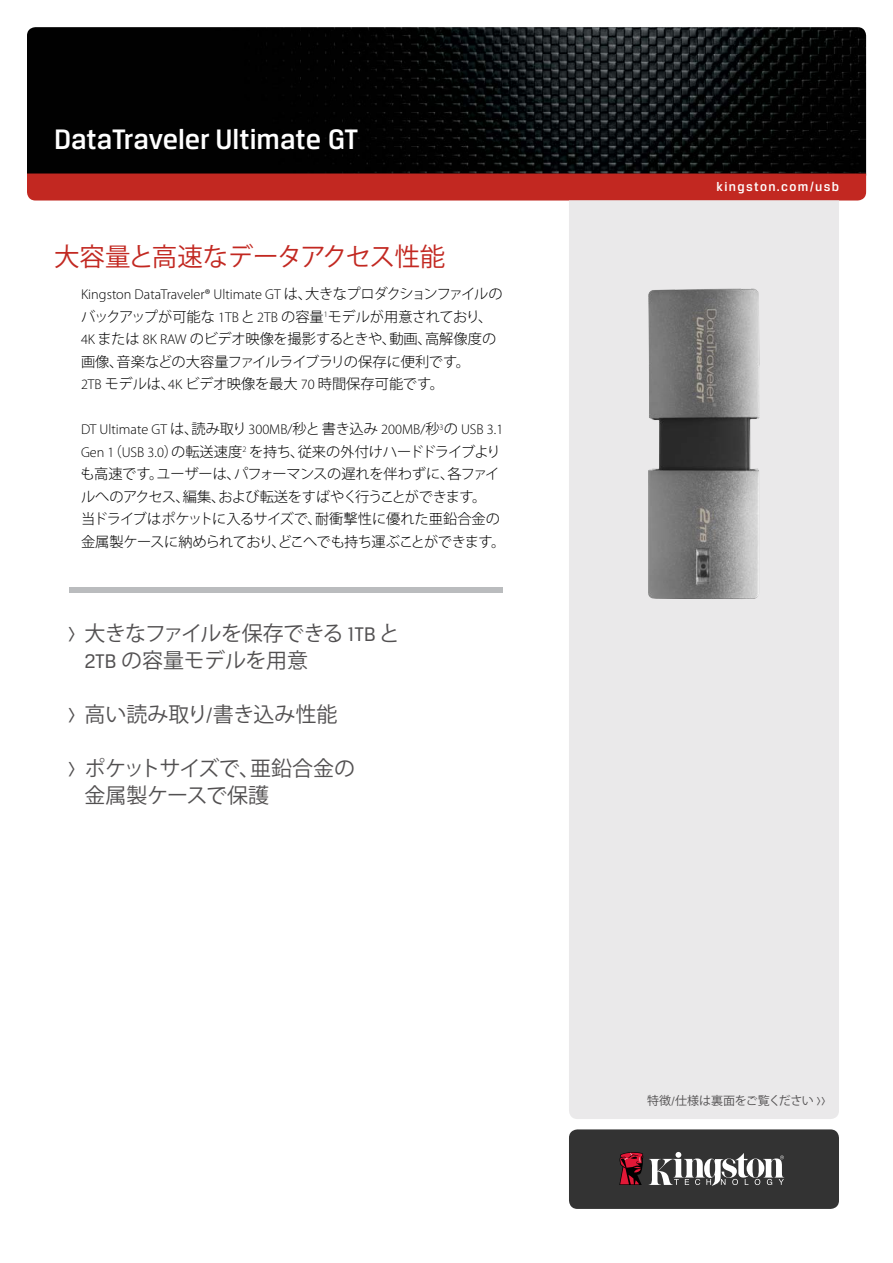
<style>
.page{position:relative;width:893px;height:1263px;background:#fff}
.page>*{position:absolute;margin:0;border:0;box-sizing:border-box;transform-origin:0 0}
.t1{font:500 30px "Breuer Text";color:#fff}
.t2{font:25.5px "Koz Go Pro";letter-spacing:-.02em;color:#c22821}
.t3{font:21px/27px "Koz Go Pro";letter-spacing:-.02em;color:#525051}
.t4{font:21px "Koz Go Pro";color:#525051}
.t5{font:300 14.25px/22.5px "Koz Go Pro";letter-spacing:-.02em;color:#000}
.t6{font:300 14.25px "Myriad Pro";color:#000}
.t7{font:500 13.5px "Breuer Text";letter-spacing:.1em;color:#fff}
.t8{font:12px "Koz Go Pro";letter-spacing:-.01em;color:#525051}
.s1{font-family:"Koz Go Pro"}
.s2{font-family:"Myriad Pro"}
.s3{font-family:"Breuer Text"}
</style>
<div class="page">
<img style="left:27px;top:27px;width:839px;height:146px">
<div style="left:27px;top:173px;width:839px;height:27px;background:#c22821"></div>
<div style="left:569px;top:200px;width:270px;height:919px;background:#eae9ea"></div>
<div style="left:569px;top:1129px;width:270px;height:80px;background:#333;border-radius:9px"></div>
<svg style="left:649px;top:1152px;width:135px;height:34px"></svg>
<svg style="left:619px;top:1152px;width:24px;height:33px"></svg>
<div style="left:69px;top:587px;width:433px;height:5px;background:#babcbe"></div>
<img style="left:648px;top:289px;width:112px;height:310px">
<h1 class="t1" style="left:54px;top:122px;width:306px">DataTraveler Ultimate GT</h1>
<h2 class="t2" style="left:54px;top:240px;width:393px">大容量と高速なデータアクセス性能</h2>
<p class="t6" style="left:81px;top:286px;width:423px">Kingston DataTraveler® Ultimate GT <span class="s1">は、大きなプロダクションファイルの</span></p>
<p class="t5" style="left:81px;top:306px;width:417px">バックアップが可能な <span class="s2">1TB</span> と <span class="s2">2TB</span> の容量<sup>1</sup>モデルが用意されており、<span class="s2">4K</span> または <span class="s2">8K RAW</span> のビデオ映像を撮影するときや、動画、高解像度の画像、音楽などの大容量ファイルライブラリの保存に便利です。<br><span class="s2">2TB</span> モデルは、<span class="s2">4K</span> ビデオ映像を最大 <span class="s2">70</span> 時間保存可能です。</p>
<p class="t6" style="left:81px;top:421px;width:424px">DT Ultimate GT <span class="s1">は、読み取り</span> 300MB/<span class="s1">秒と書き込み</span> 200MB/<span class="s1">秒</span><sup>3</sup><span class="s1">の</span> USB 3.1</p>
<p class="t5" style="left:81px;top:441px;width:426px"><span class="s2">Gen 1</span>（<span class="s2">USB 3.0</span>）の転送速度<sup>2</sup> を持ち、従来の外付けハードドライブよりも高速です。ユーザーは、パフォーマンスの遅れを伴わずに、各ファイルへのアクセス、編集、および転送をすばやく行うことができます。<br>当ドライブはポケットに入るサイズで、耐衝撃性に優れた亜鉛合金の金属製ケースに納められており、どこへでも持ち運ぶことができます。</p>
<h3 class="t3" style="left:84px;top:620px;width:317px;text-indent:-17px"><span class="s3">&gt;</span> 大きなファイルを保存できる <span class="s3">1TB</span> と<br><span class="s3">2TB</span> の容量モデルを用意</h3>
<h3 class="t4" style="left:68px;top:700px;width:271px"><span class="s3">&gt;</span> 高い読み取り<span class="s3">/</span>書き込み性能</h3>
<h3 class="t3" style="left:84px;top:755px;width:272px;text-indent:-17px"><span class="s3">&gt;</span> ポケットサイズで、亜鉛合金の金属製ケースで保護</h3>
<p class="t7" style="left:717px;top:179px;width:124px">kingston.com/usb</p>
<p class="t8" style="left:647px;top:1093px;width:180px">特徴<span class="s3">/</span>仕様は裏面をご覧ください <span class="s3">&gt;&gt;</span></p>
</div>
